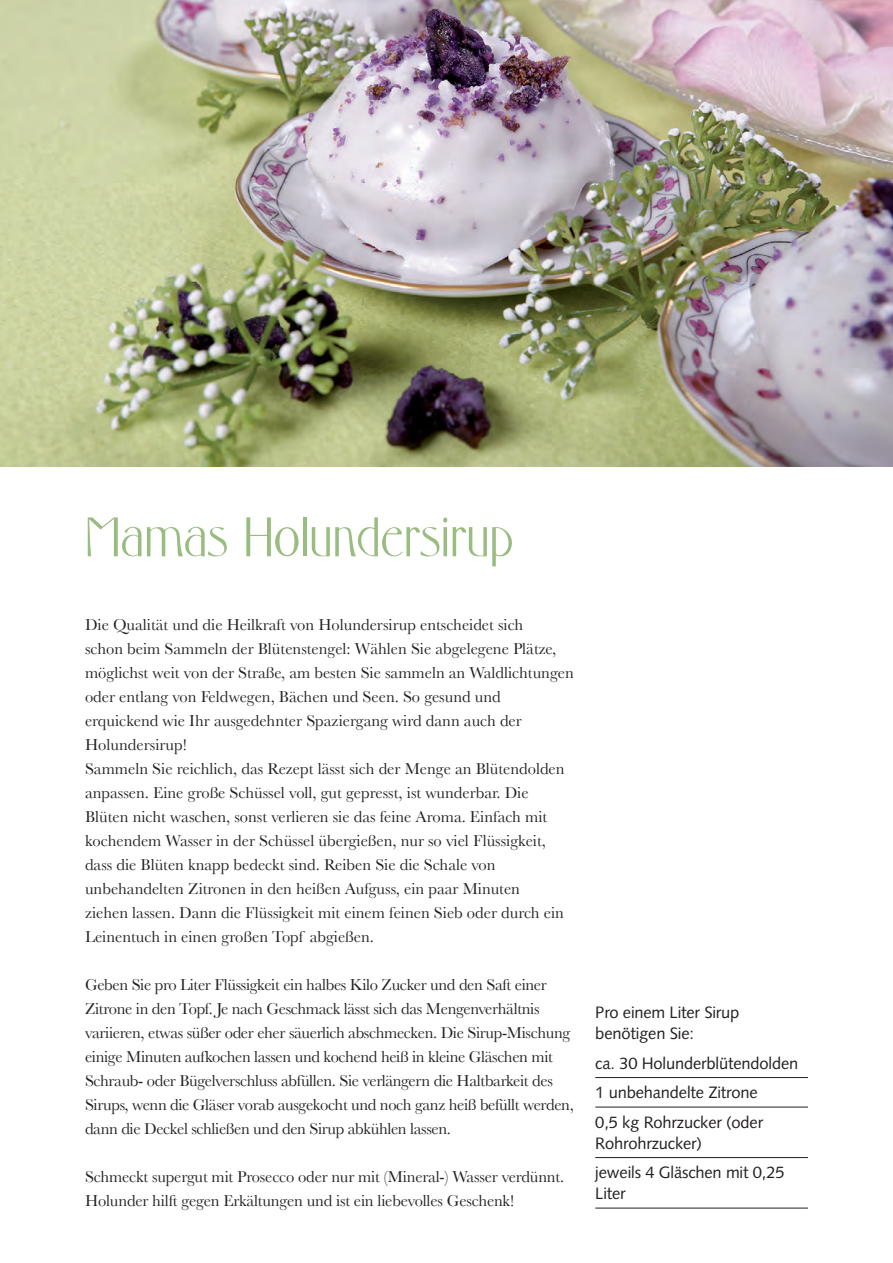
<style>
.page{position:relative;width:893px;height:1263px;background:#fff}
.page>*{position:absolute;margin:0;border:0;box-sizing:border-box;transform-origin:0 0}
.t1{font:54px "F761 Deco";color:#99bc81}
.t2{font:16.5px/24px "Baskerville";color:#231f20}
.t3{font:16.5px/24px "Baskerville";letter-spacing:-.02em;color:#231f20}
.t4{font:16.5px/29.5px "Syntax";letter-spacing:-.01em;color:#231f20}
</style>
<div class="page">
<img style="left:0;top:0;width:893px;height:467px">
<hr style="left:595px;top:1077px;width:213px;height:1px;background:#231f20">
<hr style="left:595px;top:1107px;width:213px;height:1px;background:#231f20">
<hr style="left:595px;top:1157px;width:213px;height:1px;background:#231f20">
<hr style="left:595px;top:1208px;width:213px;height:1px;background:#231f20">
<h1 class="t1" style="left:85px;top:507px;width:430px">Mamas Holundersirup</h1>
<p class="t2" style="left:85px;top:612px;width:490px">Die Qualität und die Heilkraft von Holundersirup entscheidet sich<br>schon beim Sammeln der Blütenstengel: Wählen Sie abgelegene Plätze, möglichst weit von der Straße, am besten Sie sammeln an Waldlichtungen oder entlang von Feldwegen, Bächen und Seen. So gesund und erquickend wie Ihr ausgedehnter Spaziergang wird dann auch der Holundersirup!<br>Sammeln Sie reichlich, das Rezept lässt sich der Menge an Blütendolden anpassen. Eine große Schüssel voll, gut gepresst, ist wunderbar. Die Blüten nicht waschen, sonst verlieren sie das feine Aroma. Einfach mit kochendem Wasser in der Schüssel übergießen, nur so viel Flüssigkeit, dass die Blüten knapp bedeckt sind. Reiben Sie die Schale von unbehandelten Zitronen in den heißen Aufguss, ein paar Minuten<br>ziehen lassen. Dann die Flüssigkeit mit einem feinen Sieb oder durch ein Leinentuch in einen großen Topf abgießen.</p>
<p class="t3" style="left:85px;top:972px;width:490px">Geben Sie pro Liter Flüssigkeit ein halbes Kilo Zucker und den Saft einer Zitrone in den Topf. Je nach Geschmack lässt sich das Mengenverhältnis variieren, etwas süßer oder eher säuerlich abschmecken. Die Sirup-Mischung einige Minuten aufkochen lassen und kochend heiß in kleine Gläschen mit Schraub- oder Bügelverschluss abfüllen. Sie verlängern die Haltbarkeit des Sirups, wenn die Gläser vorab ausgekocht und noch ganz heiß befüllt werden, dann die Deckel schließen und den Sirup abkühlen lassen.</p>
<p class="t2" style="left:85px;top:1164px;width:481px">Schmeckt supergut mit Prosecco oder nur mit (Mineral-) Wasser verdünnt.<br>Holunder hilft gegen Erkältungen und ist ein liebevolles Geschenk!</p>
<p class="t4" style="left:595px;top:1002px;width:146px;line-height:21px">Pro einem Liter Sirup benötigen Sie:</p>
<p class="t4" style="left:595px;top:1048px;width:204px">ca. 30 Holunderblütendolden<br>1 unbehandelte Zitrone<br>0,5 kg Rohrzucker (oder</p>
<p class="t4" style="left:595px;top:1128px;width:191px">Rohrohrzucker)<br>jeweils 4 Gläschen mit 0,25</p>
<p class="t4" style="left:595px;top:1179px;width:32px">Liter</p>
</div>
